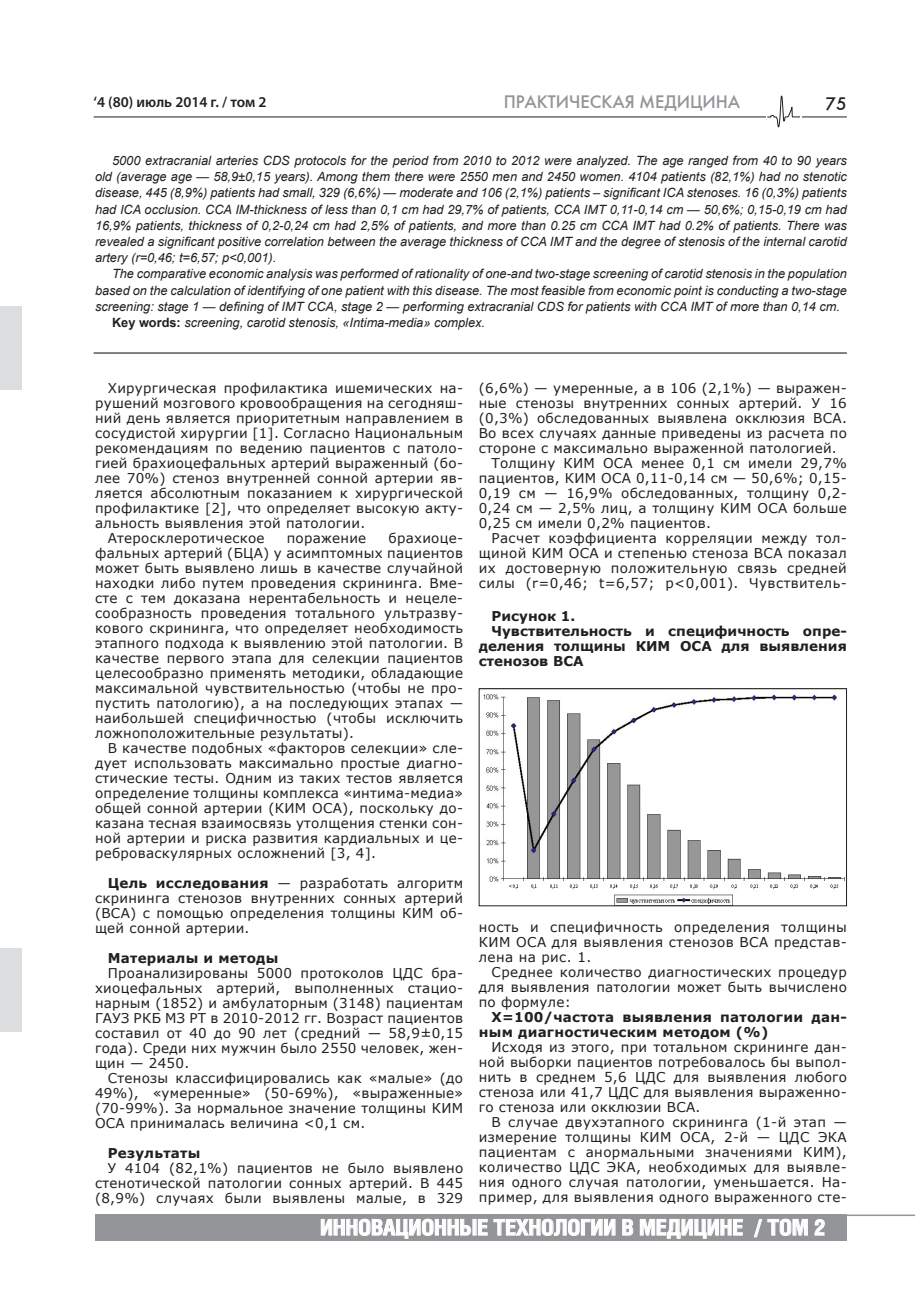
<style>
.page{position:relative;width:915px;height:1297px;background:#fff}
.page>*{position:absolute;margin:0;border:0;box-sizing:border-box;transform-origin:0 0}
.t1{font:700 21.75px "Helios Cond";color:#fff;scale:1.05 1}
.t2{font:18px "Futuris C";color:#939598}
.t3{font:18px "Futuris C";color:#231f20}
.t4{font:600 15px "Myriad Pro";color:#231f20}
.t5{font:13.5px/15px "Verdana";letter-spacing:.02em;color:#231f20;text-align:justify}
.t6{font:700 13.5px/15px "Verdana";letter-spacing:.02em;color:#231f20}
.t7{font:700 13.5px "Verdana";color:#231f20}
.t8{font:italic 12.75px/16.2px "Arial";color:#231f20;text-align:justify}
.s1{font-weight:700;font-style:normal}
.s2{font-weight:700}
</style>
<div class="page">
<hr style="left:94px;top:117px;width:752px;height:1px;background:#231f20">
<div style="left:95px;top:1215px;width:751px;height:26px;background:#939598"></div>
<svg style="left:321px;top:1219px;width:166px;height:19px"></svg>
<svg style="left:493px;top:1219px;width:122px;height:17px"></svg>
<svg style="left:622px;top:1219px;width:11px;height:16px"></svg>
<svg style="left:639px;top:1219px;width:103px;height:19px"></svg>
<svg style="left:754px;top:1219px;width:7px;height:18px"></svg>
<svg style="left:767px;top:1218px;width:40px;height:18px"></svg>
<svg style="left:814px;top:1219px;width:10px;height:16px"></svg>
<hr style="left:645px;top:1214px;width:269px;height:2px;background:#939598">
<div style="left:765px;top:95px;width:35px;height:33px;background:#fff"></div>
<svg style="left:767px;top:95px;width:33px;height:32px"></svg>
<div style="left:0;top:306px;width:21px;height:84px;background:#dcdddf"></div>
<div style="left:0;top:948px;width:21px;height:84px;background:#dcdddf"></div>
<hr style="left:94px;top:352px;width:752px;height:2px;background:#231f20">
<img style="left:483px;top:692px;width:361px;height:212px">
<div style="left:478px;top:688px;width:368px;height:218px;border:1px solid #231f20"></div>
<p class="t4" style="left:94px;top:92px;width:174px">‘4 (80) июль 2014 г. / том 2</p>
<h2 class="t2" style="left:503px;top:91px;width:238px">ПРАКТИЧЕСКАЯ МЕДИЦИНА</h2>
<h2 class="t3" style="left:825px;top:93px;width:23px">75</h2>
<p class="t8" style="left:95px;top:153px;width:753px;text-indent:17px">5000 extracranial arteries CDS protocols for the period from 2010 to 2012 were analyzed. The age ranged from 40 to 90 years old (average age — 58,9±0,15 years). Among them there were 2550 men and 2450 women. 4104 patients (82,1%) had no stenotic disease, 445 (8,9%) patients had small, 329 (6,6%) — moderate and 106 (2,1%) patients – significant ICA stenoses. 16 (0,3%) patients had ICA occlusion. CCA IM-thickness of less than 0,1 cm had 29,7% of patients, CCA IMT 0,11-0,14 cm — 50,6%; 0,15-0,19 cm had 16,9% patients, thickness of 0,2-0,24 cm had 2,5% of patients, and more than 0.25 cm CCA IMT had 0.2% of patients. There was revealed a significant positive correlation between the average thickness of CCA IMT and the degree of stenosis of the internal carotid artery (r=0,46; t=6,57; p&lt;0,001).</p>
<p class="t8" style="left:112px;top:266px;width:736px">The comparative economic analysis was performed of rationality of one-and two-stage screening of carotid stenosis in the population</p>
<p class="t8" style="left:95px;top:282px;width:753px">based on the calculation of identifying of one patient with this disease. The most feasible from economic point is conducting a two-stage</p>
<p class="t8" style="left:95px;top:298px;width:746px">screening: stage 1 — defining of IMT CCA, stage 2 — performing extracranial CDS for patients with CCA IMT of more than 0,14 cm.</p>
<p class="t8" style="left:112px;top:315px;width:374px"><span class="s1">Key words:</span> screening, carotid stenosis, «Intima-media» complex.</p>
<p class="t5" style="left:108px;top:380px;width:357px">Хирургическая профилактика ишемических на-</p>
<p class="t5" style="left:95px;top:395px;width:369px">рушений мозгового кровообращения на сегодняш-</p>
<p class="t5" style="left:95px;top:410px;width:369px">ний день является приоритетным направлением в</p>
<p class="t5" style="left:95px;top:425px;width:369px">сосудистой хирургии [1]. Согласно Национальным</p>
<p class="t5" style="left:95px;top:440px;width:369px">рекомендациям по ведению пациентов с патоло-</p>
<p class="t5" style="left:95px;top:455px;width:369px">гией брахиоцефальных артерий выраженный (бо-</p>
<p class="t5" style="left:95px;top:470px;width:369px">лее 70%) стеноз внутренней сонной артерии яв-</p>
<p class="t5" style="left:95px;top:485px;width:369px">ляется абсолютным показанием к хирургической</p>
<p class="t5" style="left:95px;top:500px;width:369px">профилактике [2], что определяет высокую акту-</p>
<p class="t5" style="left:95px;top:515px;width:272px">альность выявления этой патологии.</p>
<p class="t5" style="left:108px;top:530px;width:158px">Атеросклеротическое</p>
<p class="t5" style="left:286px;top:530px;width:81px">поражение</p>
<p class="t5" style="left:95px;top:530px;width:369px;text-indent:293px">брахиоце&shy;фальных артерий (БЦА) у асимптомных пациентов может быть выявлено лишь в качестве случайной находки либо путем проведения скрининга. Вме&shy;сте с тем доказана нерентабельность и нецеле&shy;сообразность проведения тотального ультразву&shy;кового скрининга, что определяет необходимость этапного подхода к выявлению этой патологии. В качестве первого этапа для селекции пациентов целесообразно применять методики, обладающие максимальной чувствительностью (чтобы не про&shy;пустить патологию), а на последующих этапах — наибольшей специфичностью (чтобы исключить ложноположительные результаты).</p>
<p class="t5" style="left:95px;top:740px;width:369px;text-indent:13px">В качестве подобных «факторов селекции» сле&shy;дует использовать максимально простые диагно&shy;стические тесты. Одним из таких тестов является определение толщины комплекса «интима-медиа» общей сонной артерии (КИМ ОСА), поскольку до&shy;казана тесная взаимосвязь утолщения стенки сон&shy;ной артерии и риска развития кардиальных и це&shy;реброваскулярных осложнений [3, 4].</p>
<p class="t5" style="left:95px;top:875px;width:369px;text-indent:13px"><span class="s2">Цель исследования</span> — разработать алгоритм скрининга стенозов внутренних сонных артерий (ВСА) с помощью определения толщины КИМ об&shy;щей сонной артерии.</p>
<p class="t6" style="left:108px;top:950px;width:172px">Материалы и методы</p>
<p class="t5" style="left:95px;top:965px;width:369px;text-indent:13px">Проанализированы 5000 протоколов ЦДС бра&shy;хиоцефальных артерий, выполненных стацио&shy;нарным (1852) и амбулаторным (3148) пациентам ГАУЗ РКБ МЗ РТ в 2010-2012 гг. Возраст пациентов составил от 40 до 90 лет (средний — 58,9±0,15 года). Среди них мужчин было 2550 человек, жен&shy;щин — 2450.</p>
<p class="t5" style="left:95px;top:1070px;width:369px;text-indent:13px">Стенозы классифицировались как «малые» (до 49%), «умеренные» (50-69%), «выраженные» (70-99%). За нормальное значение толщины КИМ ОСА принималась величина &lt;0,1 см.</p>
<p class="t6" style="left:108px;top:1145px;width:94px">Результаты</p>
<p class="t5" style="left:95px;top:1160px;width:369px;text-indent:13px">У 4104 (82,1%) пациентов не было выявлено стенотической патологии сонных артерий. В 445 (8,9%) случаях были выявлены малые, в 329</p>
<p class="t5" style="left:478px;top:380px;width:369px">(6,6%) — умеренные, а в 106 (2,1%) — выражен-</p>
<p class="t5" style="left:478px;top:395px;width:369px">ные стенозы внутренних сонных артерий. У 16</p>
<p class="t5" style="left:478px;top:410px;width:369px">(0,3%) обследованных выявлена окклюзия ВСА.</p>
<p class="t5" style="left:478px;top:425px;width:369px">Во всех случаях данные приведены из расчета по</p>
<p class="t5" style="left:478px;top:440px;width:359px">стороне с максимально выраженной патологией.</p>
<p class="t5" style="left:491px;top:455px;width:357px">Толщину КИМ ОСА менее 0,1 см имели 29,7%</p>
<p class="t5" style="left:478px;top:470px;width:369px">пациентов, КИМ ОСА 0,11-0,14 см — 50,6%; 0,15-</p>
<p class="t5" style="left:478px;top:485px;width:369px">0,19 см — 16,9% обследованных, толщину 0,2-</p>
<p class="t5" style="left:478px;top:500px;width:369px">0,24 см — 2,5% лиц, а толщину КИМ ОСА больше</p>
<p class="t5" style="left:478px;top:515px;width:234px">0,25 см имели 0,2% пациентов.</p>
<p class="t5" style="left:491px;top:530px;width:357px">Расчет коэффициента корреляции между тол-</p>
<p class="t5" style="left:478px;top:545px;width:369px">щиной КИМ ОСА и степенью стеноза ВСА показал</p>
<p class="t5" style="left:478px;top:560px;width:369px">их достоверную положительную связь средней</p>
<p class="t5" style="left:478px;top:575px;width:369px">силы (r=0,46; t=6,57; p&lt;0,001). Чувствитель-</p>
<p class="t7" style="left:491px;top:606px;width:85px">Рисунок 1.</p>
<p class="t7" style="left:491px;top:621px;width:357px">Чувствительность и специфичность опре-</p>
<p class="t7" style="left:478px;top:636px;width:369px">деления толщины КИМ ОСА для выявления</p>
<p class="t7" style="left:478px;top:651px;width:106px">стенозов ВСА</p>
<p class="t5" style="left:478px;top:919px;width:369px">ность и специфичность определения толщины КИМ ОСА для выявления стенозов ВСА представ&shy;лена на рис. 1.</p>
<p class="t5" style="left:478px;top:964px;width:369px;text-indent:13px">Среднее количество диагностических процедур для выявления патологии может быть вычислено по формуле:</p>
<p class="t6" style="left:478px;top:1009px;width:369px;text-indent:13px">Х=100/частота выявления патологии дан&shy;ным диагностическим методом (%)</p>
<p class="t5" style="left:478px;top:1039px;width:369px;text-indent:13px">Исходя из этого, при тотальном скрининге дан&shy;ной выборки пациентов потребовалось бы выпол&shy;нить в среднем 5,6 ЦДС для выявления любого стеноза или 41,7 ЦДС для выявления выраженно&shy;го стеноза или окклюзии ВСА.</p>
<p class="t5" style="left:478px;top:1114px;width:369px;text-indent:13px">В случае двухэтапного скрининга (1-й этап — измерение толщины КИМ ОСА, 2-й — ЦДС ЭКА пациентам с анормальными значениями КИМ), количество ЦДС ЭКА, необходимых для выявле&shy;ния одного случая патологии, уменьшается. На&shy;пример, для выявления одного выраженного сте-</p>
<h1 class="t1" style="left:320px;top:1214px;width:440px">инновационные технологии в медицине / ТОМ</h1>
<h1 class="t1" style="left:813px;top:1214px;width:12px">2</h1>
</div>
